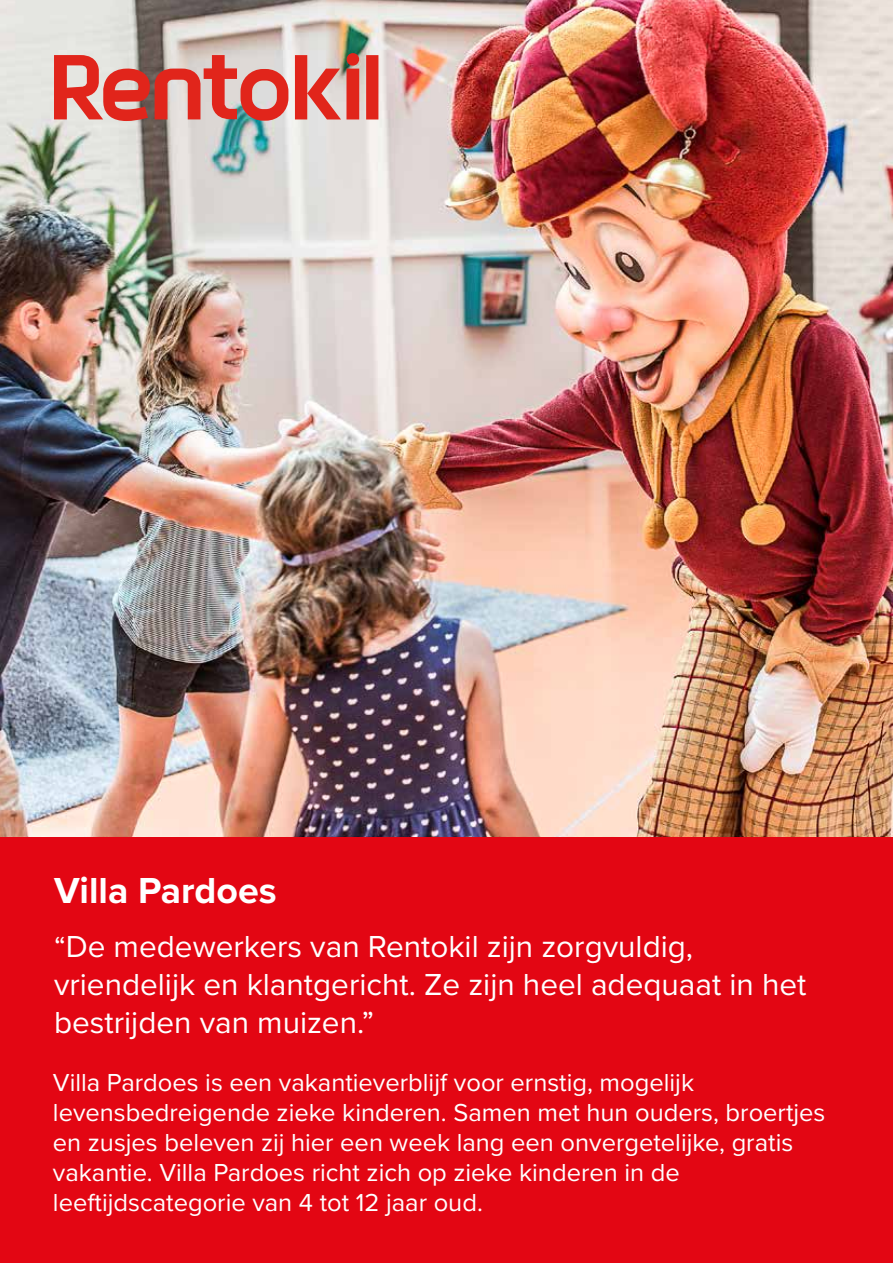
<style>
.page{position:relative;width:893px;height:1263px;background:#fff}
.page>*{position:absolute;margin:0;border:0;box-sizing:border-box;transform-origin:0 0}
.t1{font:700 37.5px "Proxima Nova";color:#fff}
.t2{font:31.5px/37.8px "Proxima Nova";color:#fff}
.t3{font:25.5px/30px "Proxima Nova";color:#fff}
.s1{font-size:30px}
</style>
<div class="page">
<img style="left:0;top:0;width:893px;height:838px">
<div style="left:0;top:838px;width:893px;height:425px;background:#e30613"></div>
<svg style="left:54px;top:53px;width:324px;height:68px;background:#d87d76"></svg>
<h1 class="t1" style="left:54px;top:862px;width:224px">Villa Pardoes</h1>
<p class="t2" style="left:54px;top:926px;width:754px"><span class="s1">“</span>De medewerkers van Rentokil zijn zorgvuldig, vriendelijk en klantgericht. Ze zijn heel adequaat in het bestrijden van muizen.”</p>
<p class="t3" style="left:53px;top:1066px;width:774px">Villa Pardoes is een vakantieverblijf voor ernstig, mogelijk levensbedreigende zieke kinderen. Samen met hun ouders, broertjes en zusjes beleven zij hier een week lang een onvergetelijke, gratis vakantie. Villa Pardoes richt zich op zieke kinderen in de leeftijdscategorie van 4 tot 12 jaar oud.</p>
</div>
